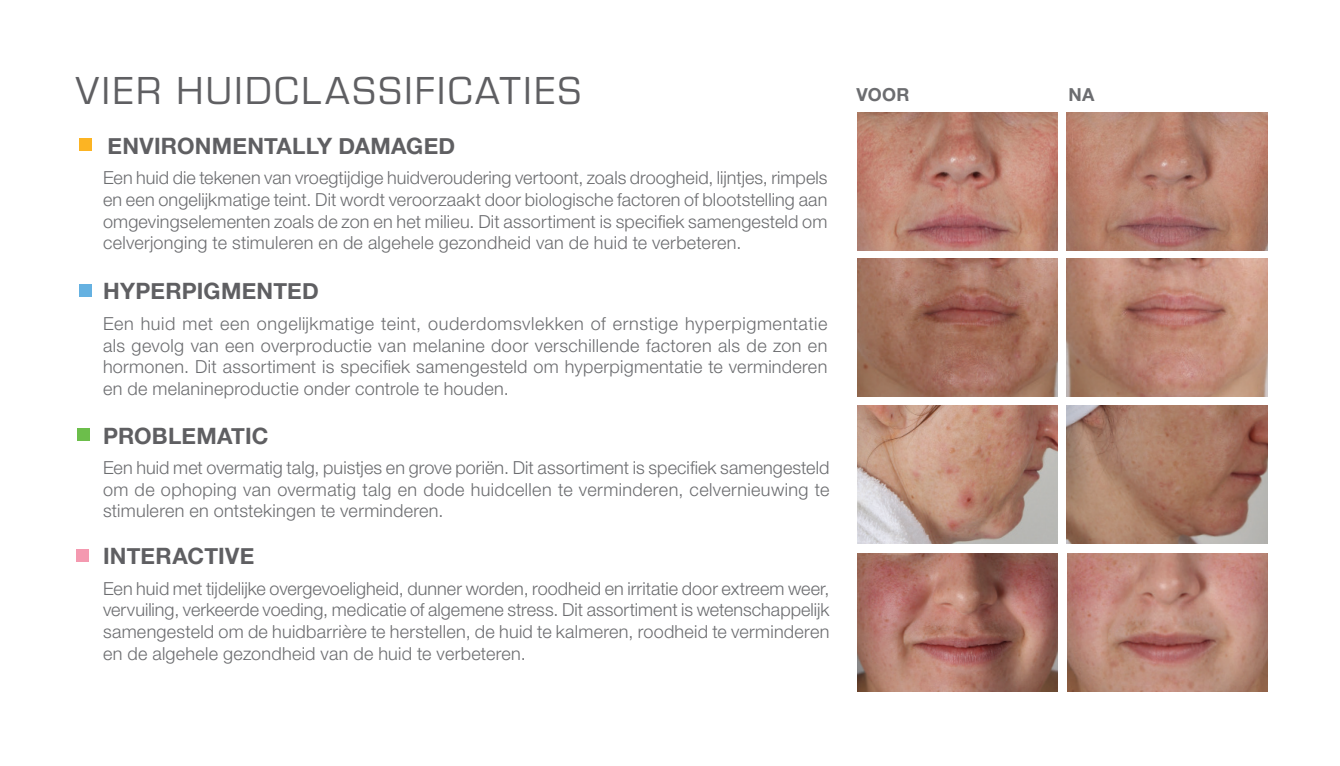
<style>
.page{position:relative;width:1340px;height:766px;background:#fff}
.page>*{position:absolute;margin:0;border:0;box-sizing:border-box;transform-origin:0 0}
.t1{font:40.5px "Eurostile";letter-spacing:.06em;color:#5f5f62}
.t2{font:700 22.5px "Helvetica Neue";letter-spacing:.01em;color:#5f5f62}
.Paragraph_Style_1{font:300 18px/21.6px "Helvetica Neue LT Pro";letter-spacing:.015em;color:#6c6d70;text-align:justify}
.Paragraph_Style_1-2{font:700 18px "Helvetica Neue LT Pro";letter-spacing:.02em;color:#6c6d70}
</style>
<div class="page">
<img style="left:857px;top:258px;width:200px;height:138px">
<img style="left:857px;top:405px;width:200px;height:138px">
<img style="left:857px;top:112px;width:200px;height:138px">
<img style="left:857px;top:553px;width:200px;height:138px">
<img style="left:1066px;top:258px;width:201px;height:138px">
<img style="left:1066px;top:405px;width:201px;height:138px">
<img style="left:1066px;top:112px;width:201px;height:138px">
<img style="left:1067px;top:553px;width:200px;height:138px">
<div style="left:79px;top:138px;width:13px;height:13px;background:#fcb423"></div>
<div style="left:77px;top:428px;width:13px;height:13px;background:#6cbe4b"></div>
<div style="left:79px;top:284px;width:13px;height:13px;background:#65b1e1"></div>
<div style="left:76px;top:549px;width:13px;height:13px;background:#f499b0"></div>
<p class="t1" style="left:76px;top:63px;width:507px">VIER HUIDCLASSIFICATIES</p>
<p class="Paragraph_Style_1-2" style="left:856px;top:83px;width:54px">VOOR</p>
<p class="Paragraph_Style_1-2" style="left:1068px;top:83px;width:28px">NA</p>
<p class="t2" style="left:108px;top:128px;width:349px">ENVIRONMENTALLY DAMAGED</p>
<p class="Paragraph_Style_1" style="left:103px;top:167px;width:726px">Een huid die tekenen van vroegtijdige huidveroudering vertoont, zoals droogheid, lijntjes, rimpels en een ongelijkmatige teint. Dit wordt veroorzaakt door biologische factoren of blootstelling aan omgevingselementen zoals de zon en het milieu. Dit assortiment is specifiek samengesteld om celverjonging te stimuleren en de algehele gezondheid van de huid te verbeteren.</p>
<p class="t2" style="left:103px;top:273px;width:217px">HYPERPIGMENTED</p>
<p class="Paragraph_Style_1" style="left:103px;top:312px;width:726px">Een huid met een ongelijkmatige teint, ouderdomsvlekken of ernstige hyperpigmentatie als gevolg van een overproductie van melanine door verschillende factoren als de zon en hormonen. Dit assortiment is specifiek samengesteld om hyperpigmentatie te verminderen en de melanineproductie onder controle te houden.</p>
<p class="t2" style="left:103px;top:418px;width:167px">PROBLEMATIC</p>
<p class="Paragraph_Style_1" style="left:103px;top:456px;width:728px">Een huid met overmatig talg, puistjes en grove poriën. Dit assortiment is specifiek samengesteld om de ophoping van overmatig talg en dode huidcellen te verminderen, celvernieuwing te stimuleren en ontstekingen te verminderen.</p>
<p class="t2" style="left:103px;top:538px;width:153px">INTERACTIVE</p>
<p class="Paragraph_Style_1" style="left:103px;top:577px;width:728px">Een huid met tijdelijke overgevoeligheid, dunner worden, roodheid en irritatie door extreem weer, vervuiling, verkeerde voeding, medicatie of algemene stress. Dit assortiment is wetenschappelijk samengesteld om de huidbarrière te herstellen, de huid te kalmeren, roodheid te verminderen en de algehele gezondheid van de huid te verbeteren.</p>
</div>
